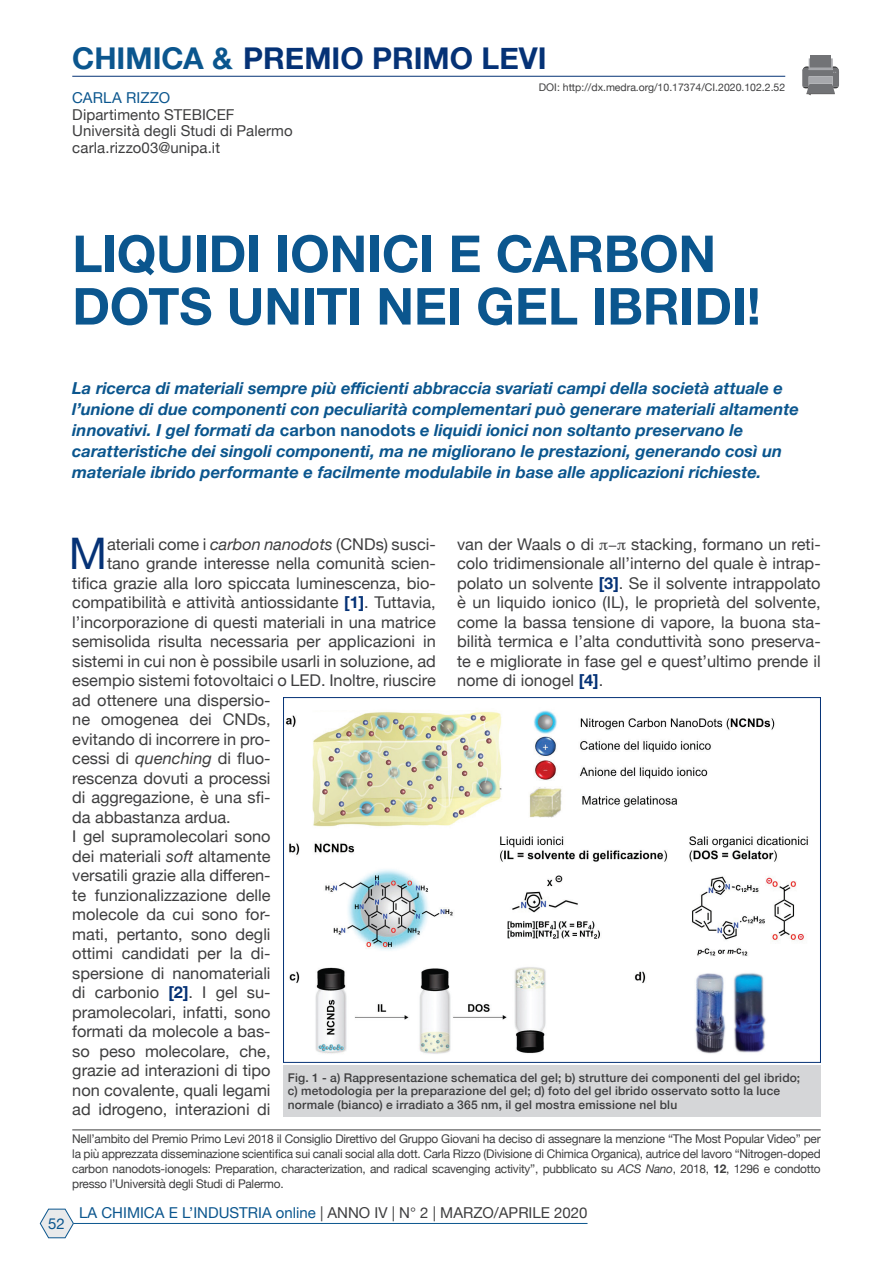
<style>
.page{position:relative;width:893px;height:1263px;background:#fff}
.page>*{position:absolute;margin:0;border:0;box-sizing:border-box;transform-origin:0 0}
.Titolo_articolo{font:700 51px "Helvetica Neue";letter-spacing:-.005em;color:#0b568e}
.t1{font:43.5px "Helvetica Neue";color:#053276}
.t2{font:700 30px "Helvetica Neue";color:#053276}
.Sottotitolo{font:italic 700 16.5px/21px "Helvetica Neue";color:#0b568e}
.t3{font:16.2px/19.5px "Helvetica Neue";color:#3e3e3f;text-align:justify}
.Riepilogo_autori{font:15px "Helvetica Neue";color:#3e3e3f}
.Autori{font:15px "Helvetica Neue";letter-spacing:.005em;color:#0b568e}
.t4{font:12px/15px "Helvetica Neue";letter-spacing:-.02em;color:#3e3e3f;text-align:justify}
.Dida{font:500 12px/13.5px "Helvetica Neue";letter-spacing:.015em;color:#3e3e3f}
.t5{font:10.5px "Helvetica Neue";color:#3e3e3f}
.s1{color:#0b568e}
.s2{font-style:normal}
.s3{font-weight:700;color:#053276}
.s4{font-style:italic}
.s5{font-weight:700}
</style>
<div class="page">
<svg style="left:40px;top:1209px;width:34px;height:29px"></svg>
<hr style="left:74px;top:1223px;width:513px;height:1px;background:#0b568e">
<hr style="left:72px;top:76px;width:713px;height:1px;background:#053276">
<div style="left:810px;top:55px;width:21px;height:13px;background:#727376"></div>
<svg style="left:802px;top:58px;width:37px;height:37px"></svg>
<hr style="left:72px;top:1130px;width:749px;height:1px;background:#3e3e3f">
<img style="left:285px;top:710px;width:523px;height:344px">
<div style="left:283px;top:1066px;width:538px;height:51px;background:#d5d6d8"></div>
<h3 class="t2" style="left:72px;top:35px;width:476px"><span class="s1">CHIMICA &amp;</span> PREMIO PRIMO LEVI</h3>
<p class="Autori" style="left:72px;top:87px;width:99px">CARLA RIZZO</p>
<p class="Riepilogo_autori" style="left:72px;top:103px;width:164px">Dipartimento STEBICEF</p>
<p class="Riepilogo_autori" style="left:72px;top:120px;width:222px">Università degli Studi di Palermo</p>
<p class="Riepilogo_autori" style="left:72px;top:136px;width:149px">carla.rizzo03@unipa.it</p>
<p class="t5" style="left:539px;top:80px;width:248px">DOI: http://dx.medra.org/10.17374/CI.2020.102.2.52</p>
<p class="Titolo_articolo" style="left:72px;top:214px;width:645px">LIQUIDI IONICI E CARBON</p>
<p class="Titolo_articolo" style="left:72px;top:266px;width:690px">DOTS UNITI NEI GEL IBRIDI!</p>
<p class="Sottotitolo" style="left:72px;top:378px;width:728px">La ricerca di materiali sempre più efficienti abbraccia svariati campi della società attuale e l’unione di due componenti con peculiarità complementari può generare materiali altamente innovativi. I gel formati da <span class="s2">carbon nanodots</span> e liquidi ionici non soltanto preservano le caratteristiche dei singoli componenti, ma ne migliorano le prestazioni, generando così un materiale ibrido performante e facilmente modulabile in base alle applicazioni richieste.</p>
<p class="Autori" style="left:48px;top:1212px;width:18px">52</p>
<p class="t3" style="left:457px;top:535px;width:365px;text-indent:174px">stacking, formano un reti&shy;colo tridimensionale all’interno del quale è intrap&shy;polato un solvente <span class="s3">[3]</span>. Se il solvente intrappolato è un liquido ionico (IL), le proprietà del solvente, come la bassa tensione di vapore, la buona sta&shy;bilità termica e l’alta conduttività sono preserva&shy;te e migliorate in fase gel e quest’ultimo prende il nome di ionogel <span class="s3">[4]</span>.</p>
<p class="t1" style="left:69px;top:522px;width:40px">M</p>
<p class="t3" style="left:107px;top:535px;width:330px">ateriali come i <span class="s4">carbon nanodots</span> (CNDs) susci-</p>
<p class="t3" style="left:457px;top:535px;width:138px">van der Waals o di</p>
<p class="t3" style="left:107px;top:555px;width:330px">tano grande interesse nella comunità scien-</p>
<p class="t3" style="left:72px;top:574px;width:365px">tifica grazie alla loro spiccata luminescenza, bio-</p>
<p class="t3" style="left:72px;top:594px;width:365px">compatibilità e attività antiossidante <span class="s3">[1]</span>. Tuttavia,</p>
<p class="t3" style="left:72px;top:613px;width:365px">l’incorporazione di questi materiali in una matrice</p>
<p class="t3" style="left:72px;top:633px;width:365px">semisolida risulta necessaria per applicazioni in</p>
<p class="t3" style="left:72px;top:652px;width:365px">sistemi in cui non è possibile usarli in soluzione, ad</p>
<p class="t3" style="left:72px;top:672px;width:365px">esempio sistemi fotovoltaici o LED. Inoltre, riuscire</p>
<p class="t3" style="left:72px;top:691px;width:200px">ad ottenere una dispersio-</p>
<p class="t3" style="left:72px;top:711px;width:200px">ne omogenea dei CNDs,</p>
<p class="t3" style="left:72px;top:730px;width:200px">evitando di incorrere in pro-</p>
<p class="t3" style="left:72px;top:750px;width:200px">cessi di <span class="s4">quenching</span> di fluo-</p>
<p class="t3" style="left:72px;top:769px;width:200px">rescenza dovuti a processi</p>
<p class="t3" style="left:72px;top:789px;width:200px">di aggregazione, è una sfi-</p>
<p class="t3" style="left:72px;top:808px;width:160px">da abbastanza ardua.</p>
<p class="t3" style="left:72px;top:828px;width:200px">I gel supramolecolari sono dei materiali <span class="s4">soft</span> altamente versatili grazie alla differen&shy;te funzionalizzazione delle molecole da cui sono for&shy;mati, pertanto, sono degli ottimi candidati per la di&shy;spersione di nanomateriali di carbonio <span class="s3">[2]</span>. I gel su&shy;pramolecolari, infatti, sono formati da molecole a bas&shy;so peso molecolare, che, grazie ad interazioni di tipo non covalente, quali legami ad idrogeno, interazioni di</p>
<p class="Dida" style="left:288px;top:1070px;width:514px">Fig. 1 - a) Rappresentazione schematica del gel; b) strutture dei componenti del gel ibrido;</p>
<p class="Dida" style="left:288px;top:1083px;width:494px">c) metodologia per la preparazione del gel; d) foto del gel ibrido osservato sotto la luce normale (bianco) e irradiato a 365 nm, il gel mostra emissione nel blu</p>
<p class="t4" style="left:72px;top:1132px;width:750px">Nell’ambito del Premio Primo Levi 2018 il Consiglio Direttivo del Gruppo Giovani ha deciso di assegnare la menzione “The Most Popular Video” per la più apprezzata disseminazione scientifica sui canali social alla dott. Carla Rizzo (Divisione di Chimica Organica), autrice del lavoro “Nitrogen-doped carbon nanodots-ionogels: Preparation, characterization, and radical scavenging activity”, pubblicato su <span class="s4">ACS Nano</span>, 2018, <span class="s5">12</span>, 1296 e condotto presso l’Università degli Studi di Palermo.</p>
<p class="Riepilogo_autori" style="left:79px;top:1202px;width:510px"><span class="s1">LA CHIMICA E L’INDUSTRIA online</span> | ANNO IV | N° 2 | MARZO/APRILE 2020</p>
</div>
